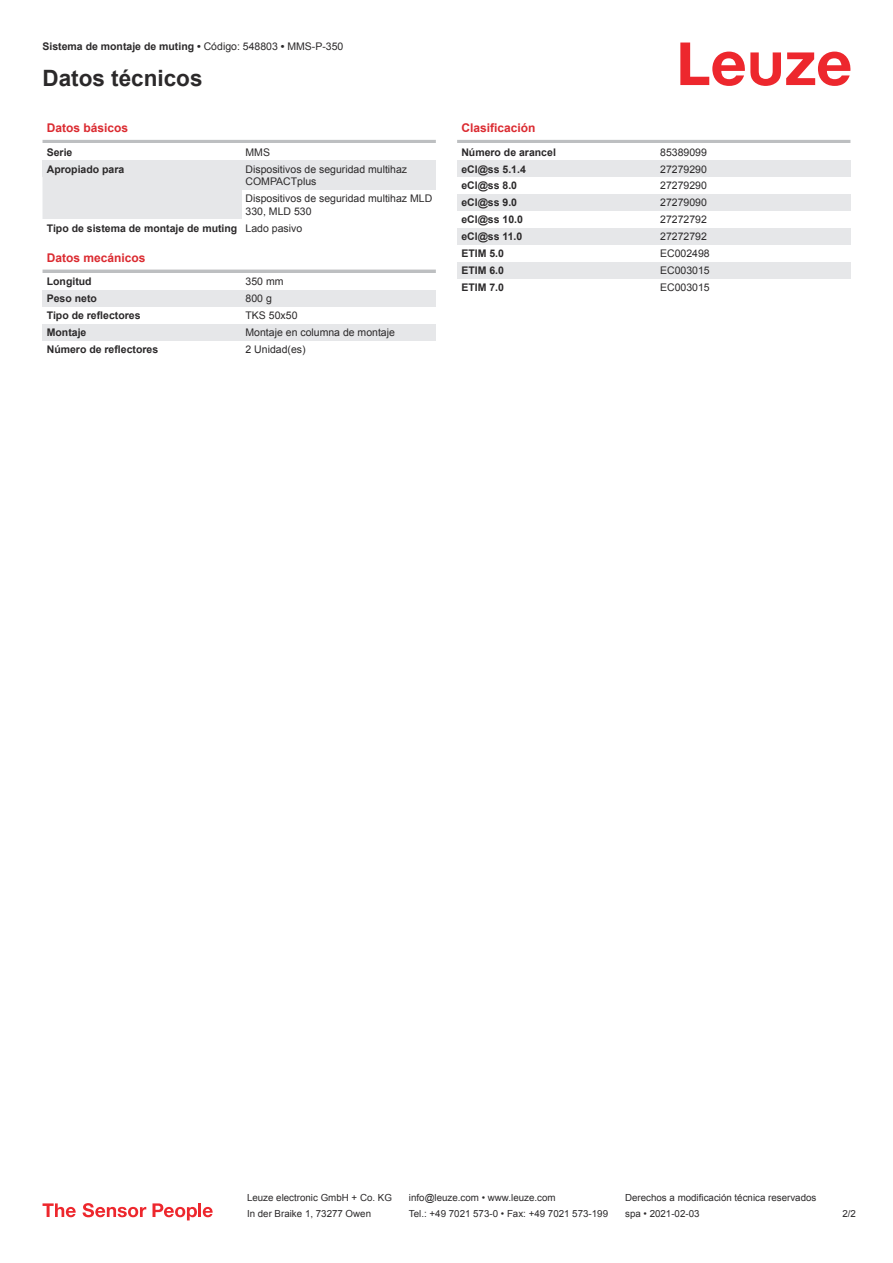
<style>
.page{position:relative;width:893px;height:1263px;background:#fff}
.page>*{position:absolute;margin:0;border:0;box-sizing:border-box;transform-origin:0 0}
.t1{font:700 22.5px "Arial";color:#2b292a}
.t2{font:700 12px "Arial";color:#db2a30}
.t3{font:700 10.5px "Arial";color:#2b292a}
.t4{font:10.5px/12.6px "Arial";color:#2b292a}
.t5{font:9.75px "Arial";color:#2b292a}
.s1{font-weight:400}
</style>
<div class="page">
<svg style="left:680px;top:43px;width:170px;height:43px"></svg>
<div style="left:43px;top:177px;width:199px;height:42px;background:#e6e7e9"></div>
<hr style="left:43px;top:140px;width:393px;height:3px;background:#bdbfc1">
<div style="left:43px;top:160px;width:199px;height:17px;background:#e6e7e9"></div>
<div style="left:242px;top:160px;width:194px;height:30px;background:#e6e7e9"></div>
<hr style="left:43px;top:270px;width:393px;height:3px;background:#bdbfc1">
<div style="left:43px;top:290px;width:199px;height:17px;background:#e6e7e9"></div>
<div style="left:242px;top:290px;width:194px;height:17px;background:#e6e7e9"></div>
<div style="left:43px;top:324px;width:199px;height:17px;background:#e6e7e9"></div>
<div style="left:242px;top:324px;width:194px;height:17px;background:#e6e7e9"></div>
<hr style="left:457px;top:140px;width:393px;height:3px;background:#bdbfc1">
<div style="left:457px;top:160px;width:200px;height:17px;background:#e6e7e9"></div>
<div style="left:657px;top:160px;width:193px;height:17px;background:#e6e7e9"></div>
<div style="left:457px;top:194px;width:200px;height:17px;background:#e6e7e9"></div>
<div style="left:657px;top:194px;width:193px;height:17px;background:#e6e7e9"></div>
<div style="left:457px;top:228px;width:200px;height:17px;background:#e6e7e9"></div>
<div style="left:657px;top:228px;width:193px;height:17px;background:#e6e7e9"></div>
<div style="left:457px;top:262px;width:200px;height:17px;background:#e6e7e9"></div>
<div style="left:657px;top:262px;width:193px;height:17px;background:#e6e7e9"></div>
<svg style="left:43px;top:1203px;width:33px;height:14px"></svg>
<svg style="left:83px;top:1203px;width:63px;height:14px"></svg>
<svg style="left:153px;top:1203px;width:44px;height:17px"></svg>
<hr style="left:198px;top:1203px;width:3px;height:14px;background:#ed272d">
<svg style="left:203px;top:1207px;width:10px;height:10px"></svg>
<p class="t3" style="left:43px;top:43px;width:302px">Sistema de montaje de muting • <span class="s1">Código: 548803</span> • <span class="s1">MMS-P-350</span></p>
<h1 class="t1" style="left:43px;top:70px;width:162px">Datos técnicos</h1>
<p class="t2" style="left:47px;top:123px;width:83px">Datos básicos</p>
<p class="t3" style="left:47px;top:148px;width:27px">Serie</p>
<p class="t4" style="left:246px;top:147px;width:26px">MMS</p>
<p class="t3" style="left:47px;top:165px;width:79px">Apropiado para</p>
<p class="t4" style="left:246px;top:164px;width:163px">Dispositivos de seguridad multihaz<br>COMPACTplus</p>
<p class="t4" style="left:246px;top:193px;width:188px">Dispositivos de seguridad multihaz MLD<br>330, MLD 530</p>
<p class="t3" style="left:47px;top:224px;width:257px">Tipo de sistema de montaje de muting <span class="s1">Lado pasivo</span></p>
<p class="t2" style="left:47px;top:253px;width:100px">Datos mecánicos</p>
<p class="t3" style="left:47px;top:278px;width:46px">Longitud</p>
<p class="t4" style="left:246px;top:276px;width:39px">350 mm</p>
<p class="t3" style="left:47px;top:295px;width:52px">Peso neto</p>
<p class="t4" style="left:246px;top:293px;width:28px">800 g</p>
<p class="t3" style="left:47px;top:311px;width:95px">Tipo de reflectores</p>
<p class="t4" style="left:246px;top:310px;width:53px">TKS 50x50</p>
<p class="t3" style="left:47px;top:328px;width:41px">Montaje</p>
<p class="t4" style="left:246px;top:327px;width:151px">Montaje en columna de montaje</p>
<p class="t3" style="left:47px;top:345px;width:113px">Número de reflectores</p>
<p class="t4" style="left:246px;top:344px;width:62px">2 Unidad(es)</p>
<p class="t2" style="left:461px;top:123px;width:76px">Clasificación</p>
<p class="t3" style="left:461px;top:148px;width:96px">Número de arancel</p>
<p class="t4" style="left:660px;top:147px;width:48px">85389099</p>
<p class="t3" style="left:461px;top:165px;width:66px">eCl@ss 5.1.4</p>
<p class="t4" style="left:660px;top:164px;width:48px">27279290</p>
<p class="t3" style="left:461px;top:182px;width:57px">eCl@ss 8.0</p>
<p class="t4" style="left:660px;top:180px;width:48px">27279290</p>
<p class="t3" style="left:461px;top:199px;width:57px">eCl@ss 9.0</p>
<p class="t4" style="left:660px;top:197px;width:48px">27279090</p>
<p class="t3" style="left:461px;top:216px;width:63px">eCl@ss 10.0</p>
<p class="t4" style="left:660px;top:214px;width:48px">27272792</p>
<p class="t3" style="left:461px;top:233px;width:63px">eCl@ss 11.0</p>
<p class="t4" style="left:660px;top:231px;width:48px">27272792</p>
<p class="t3" style="left:461px;top:249px;width:44px">ETIM 5.0</p>
<p class="t4" style="left:660px;top:248px;width:51px">EC002498</p>
<p class="t3" style="left:461px;top:266px;width:44px">ETIM 6.0</p>
<p class="t4" style="left:660px;top:265px;width:51px">EC003015</p>
<p class="t3" style="left:461px;top:283px;width:44px">ETIM 7.0</p>
<p class="t4" style="left:660px;top:282px;width:51px">EC003015</p>
<p class="t5" style="left:247px;top:1194px;width:146px">Leuze electronic GmbH + Co. KG</p>
<p class="t5" style="left:409px;top:1194px;width:148px">info@leuze.com • www.leuze.com</p>
<p class="t5" style="left:625px;top:1194px;width:193px">Derechos a modificación técnica reservados</p>
<p class="t5" style="left:247px;top:1210px;width:126px">In der Braike 1, 73277 Owen</p>
<p class="t5" style="left:409px;top:1210px;width:201px">Tel.: +49 7021 573-0 • Fax: +49 7021 573-199</p>
<p class="t5" style="left:625px;top:1210px;width:76px">spa • 2021-02-03</p>
<p class="t5" style="left:842px;top:1210px;width:15px">2 /2</p>
</div>
